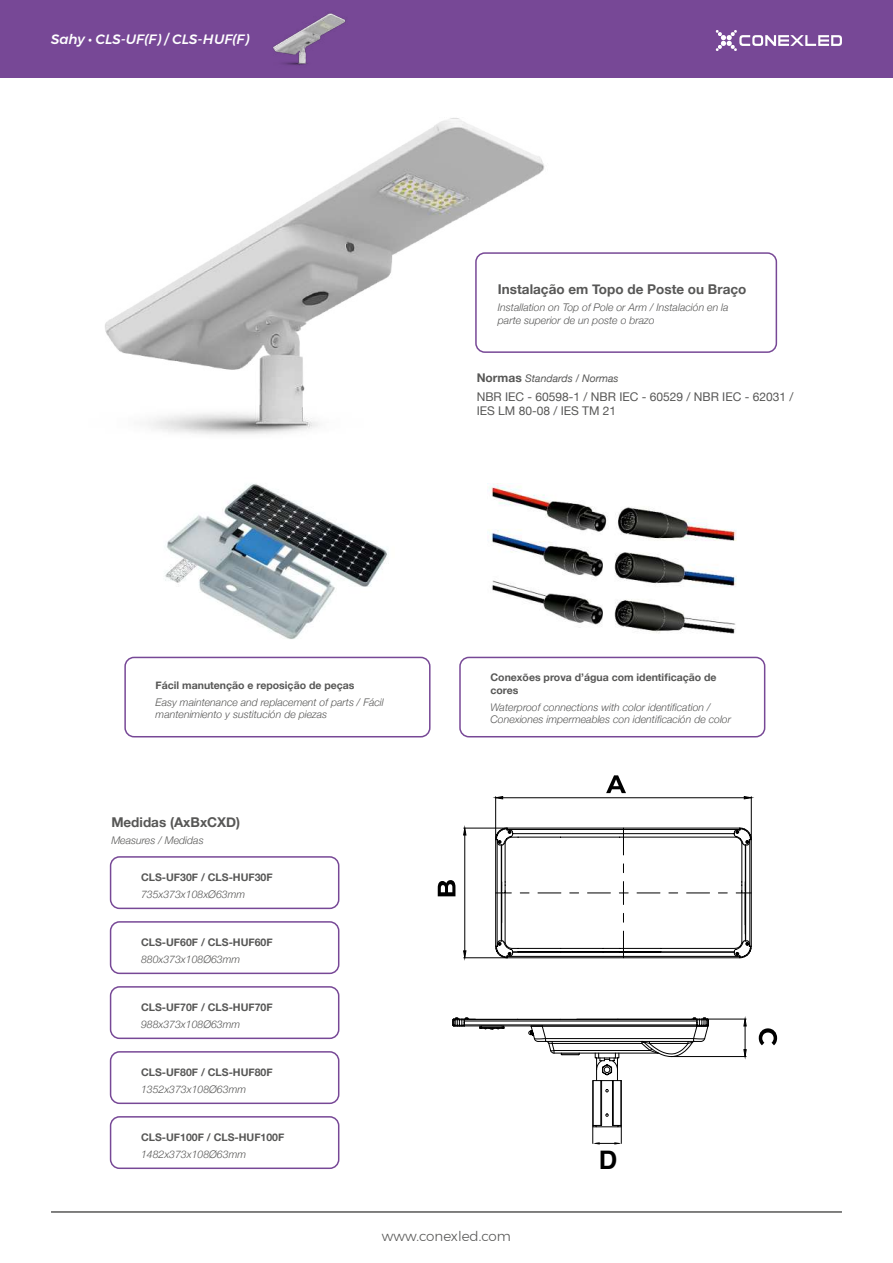
<style>
.page{position:relative;width:893px;height:1263px;background:#fff}
.page>*{position:absolute;margin:0;border:0;box-sizing:border-box;transform-origin:0 0}
.t1{font:700 25.5px "Helvetica";color:#000}
.t2{font:700 13.5px "Helvetica Neue";color:#575756}
.t3{font:italic 500 13.5px "Montserrat";color:#fff}
.t4{font:300 13.5px "Montserrat";color:#575756}
.t5{font:12px/14.4px "Helvetica Neue";color:#575756}
.t6{font:italic 300 10.5px/12.6px "Helvetica Neue";color:#575756}
.t7{font:700 10.5px/12.6px "Helvetica Neue";color:#575756}
.t8{font:italic 10.5px "Helvetica Neue";color:#575756}
.s1{font-weight:700;font-style:normal;font-size:12px}
</style>
<div class="page">
<div style="left:0;top:0;width:893px;height:77px;background:#774896"></div>
<svg style="left:716px;top:30px;width:126px;height:21px"></svg>
<hr style="left:51px;top:1211px;width:791px;height:2px;background:#575756">
<img style="left:273px;top:13px;width:73px;height:53px">
<div style="left:475px;top:252px;width:302px;height:101px;border:2px solid #774896;border-radius:9px"></div>
<div style="left:110px;top:856px;width:229px;height:53px;border:2px solid #774896;border-radius:9px"></div>
<div style="left:124px;top:657px;width:307px;height:80px;border:2px solid #774896;border-radius:9px"></div>
<div style="left:459px;top:657px;width:306px;height:80px;border:2px solid #774896;border-radius:9px"></div>
<div style="left:110px;top:921px;width:229px;height:53px;border:2px solid #774896;border-radius:9px"></div>
<div style="left:110px;top:986px;width:229px;height:53px;border:2px solid #774896;border-radius:9px"></div>
<div style="left:110px;top:1051px;width:229px;height:53px;border:2px solid #774896;border-radius:9px"></div>
<div style="left:110px;top:1116px;width:229px;height:53px;border:2px solid #774896;border-radius:9px"></div>
<img style="left:105px;top:118px;width:453px;height:317px">
<hr style="left:503px;top:797px;width:241px;height:1px;background:#000">
<hr style="left:751px;top:797px;width:1px;height:43px;background:#000">
<hr style="left:495px;top:797px;width:1px;height:43px;background:#000">
<svg style="left:496px;top:796px;width:7px;height:3px"></svg>
<svg style="left:744px;top:796px;width:7px;height:3px"></svg>
<svg style="left:464px;top:828px;width:288px;height:130px"></svg>
<svg style="left:606px;top:775px;width:20px;height:18px"></svg>
<svg style="left:438px;top:880px;width:17px;height:16px"></svg>
<hr style="left:707px;top:1019px;width:39px;height:1px;background:#000">
<hr style="left:671px;top:1056px;width:75px;height:1px;background:#000">
<svg style="left:744px;top:1019px;width:2px;height:37px"></svg>
<svg style="left:759px;top:1028px;width:18px;height:17px"></svg>
<svg style="left:453px;top:1018px;width:256px;height:126px"></svg>
<img style="left:165px;top:483px;width:223px;height:156px">
<img style="left:489px;top:484px;width:248px;height:150px">
<p class="t3" style="left:51px;top:28px;width:200px">Sahy • CLS-UF(F) / CLS-HUF(F)</p>
<p class="t2" style="left:498px;top:281px;width:250px">Instalação em Topo de Poste ou Braço</p>
<p class="t6" style="left:498px;top:301px;width:232px">Installation on Top of Pole or Arm / Instalación en la parte superior de un poste o brazo</p>
<p class="t8" style="left:477px;top:372px;width:143px"><span class="s1">Normas</span> Standards / Normas</p>
<p class="t5" style="left:477px;top:389px;width:318px">NBR IEC - 60598-1 / NBR IEC - 60529 / NBR IEC - 62031 /<br>IES LM 80-08 / IES TM 21</p>
<p class="t7" style="left:156px;top:679px;width:200px">Fácil manutenção e reposição de peças</p>
<p class="t6" style="left:156px;top:696px;width:230px">Easy maintenance and replacement of parts / Fácil mantenimiento y sustitución de piezas</p>
<p class="t2" style="left:111px;top:814px;width:130px">Medidas (AxBxCXD)</p>
<p class="t6" style="left:111px;top:834px;width:94px">Measures / Medidas</p>
<p class="t7" style="left:141px;top:870px;width:133px">CLS-UF30F / CLS-HUF30F</p>
<p class="t6" style="left:141px;top:887px;width:106px">735x373x108xØ63mm</p>
<p class="t7" style="left:141px;top:935px;width:133px">CLS-UF60F / CLS-HUF60F</p>
<p class="t6" style="left:141px;top:952px;width:101px">880x373x108Ø63mm</p>
<p class="t7" style="left:141px;top:1000px;width:133px">CLS-UF70F / CLS-HUF70F</p>
<p class="t6" style="left:141px;top:1017px;width:101px">988x373x108Ø63mm</p>
<p class="t7" style="left:141px;top:1065px;width:133px">CLS-UF80F / CLS-HUF80F</p>
<p class="t6" style="left:141px;top:1082px;width:107px">1352x373x108Ø63mm</p>
<p class="t7" style="left:141px;top:1130px;width:145px">CLS-UF100F / CLS-HUF100F</p>
<p class="t6" style="left:141px;top:1147px;width:107px">1482x373x108Ø63mm</p>
<p class="t7" style="left:490px;top:671px;width:228px">Conexões prova d’água com identificação de cores</p>
<p class="t6" style="left:490px;top:700px;width:242px">Waterproof connections with color identification /<br>Conexiones impermeables con identificación de color</p>
<h1 class="t1" style="left:599px;top:1139px;width:20px">D</h1>
<p class="t4" style="left:382px;top:1226px;width:131px">www.conexled.com</p>
</div>
